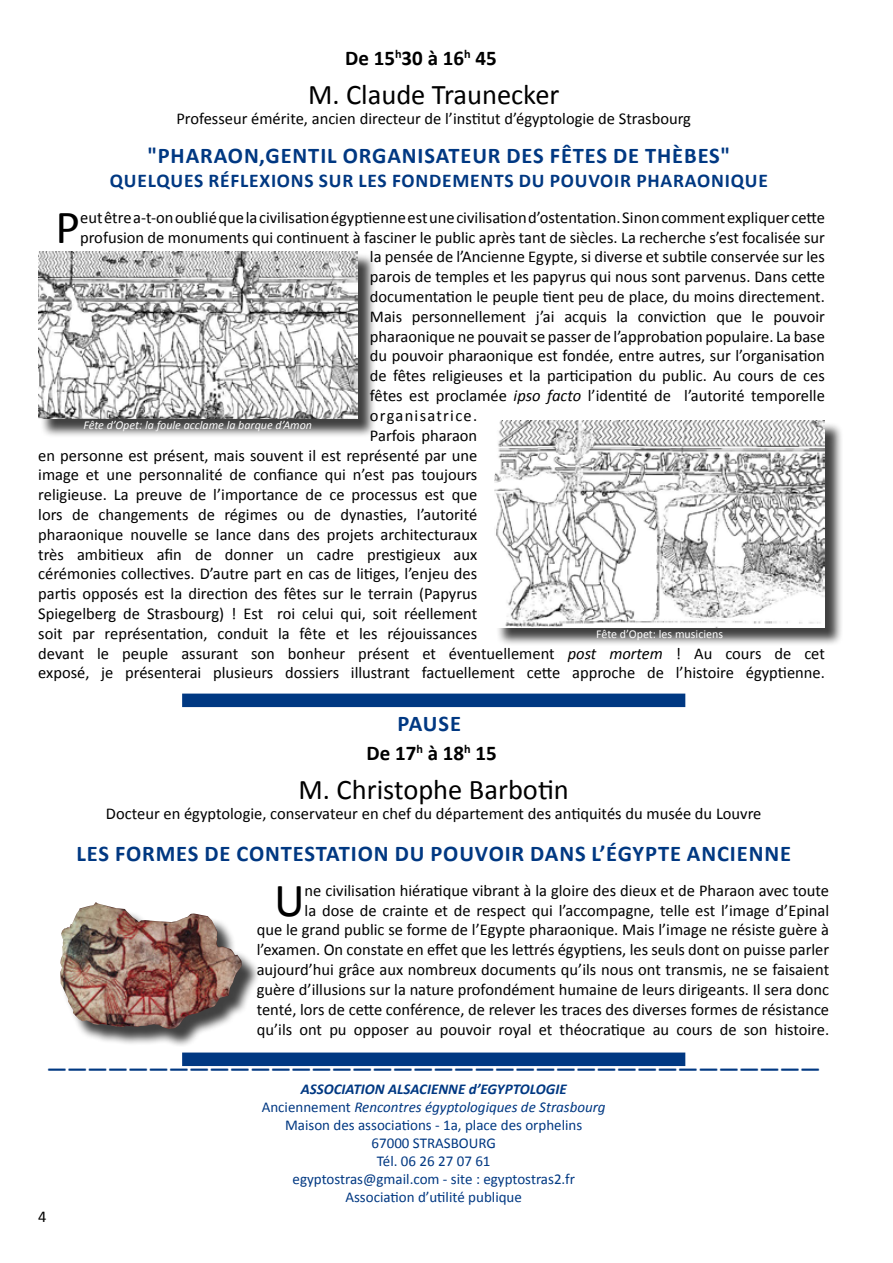
<style>
.page{position:relative;width:893px;height:1263px;background:#fff}
.page>*{position:absolute;margin:0;border:0;box-sizing:border-box;transform-origin:0 0}
.t1{font:47.7px "Calibri";color:#000}
.t2{font:28.5px "Calibri";color:#000}
.t3{font:700 22.5px "Calibri";letter-spacing:.04em;color:#003882}
.t4{font:700 21px "Calibri";color:#000}
.t5{font:700 19.5px "Calibri";letter-spacing:.04em;color:#003882}
.t6{font:16.5px/19.8px "Calibri";color:#000;text-align:right}
.t7{font:16.5px "Calibri";letter-spacing:.08em;color:#000}
.t8{font:15px/18px "Calibri";color:#003882;text-align:center}
.t9{font:italic 12px "Calibri";color:#fff}
.t10{font:12px "Calibri";color:#fff}
.s1{font-style:italic}
.s2{font-weight:700;font-style:italic}
</style>
<div class="page">
<div style="left:40px;top:253px;width:336px;height:185px;background:#000;opacity:.75"></div>
<img style="left:38px;top:251px;width:319px;height:168px">
<div style="left:182px;top:693px;width:503px;height:14px;background:#003882"></div>
<div style="left:62px;top:905px;width:198px;height:142px;background:#000;opacity:.75"></div>
<img style="left:60px;top:905px;width:182px;height:124px">
<div style="left:496px;top:422px;width:348px;height:224px;background:#000;opacity:.75"></div>
<img style="left:494px;top:420px;width:331px;height:208px">
<div style="left:182px;top:1052px;width:503px;height:14px;background:#003882"></div>
<p class="t4" style="left:345px;top:44px;width:153px">De 15<sup>h</sup>30 à 16<sup>h</sup> 45</p>
<h2 class="t2" style="left:308px;top:77px;width:253px">M. Claude Traunecker</h2>
<p class="t6" style="left:176px;top:108px;width:516px">Professeur émérite, ancien directeur de l’institut d’égyptologie de Strasbourg</p>
<h3 class="t3" style="left:147px;top:142px;width:584px">"PHARAON,GENTIL ORGANISATEUR DES FÊTES DE THÈBES"</h3>
<p class="t5" style="left:110px;top:168px;width:660px">QUELQUES RÉFLEXIONS SUR LES FONDEMENTS DU POUVOIR PHARAONIQUE</p>
<h1 class="t1" style="left:56px;top:197px;width:26px">P</h1>
<p class="t6" style="left:80px;top:208px;width:746px">eut être a-t-on oublié que la civilisation égyptienne est une civilisation d’ostentation. Sinon comment expliquer cette</p>
<p class="t6" style="left:80px;top:227px;width:746px">profusion de monuments qui continuent à fasciner le public après tant de siècles. La recherche s’est focalisée sur</p>
<p class="t6" style="left:370px;top:247px;width:456px">la pensée de l’Ancienne Egypte, si diverse et subtile conservée sur les</p>
<p class="t6" style="left:370px;top:267px;width:456px">parois de temples et les papyrus qui nous sont parvenus. Dans cette</p>
<p class="t6" style="left:370px;top:287px;width:456px">documentation le peuple tient peu de place, du moins directement.</p>
<p class="t6" style="left:370px;top:307px;width:456px">Mais personnellement j’ai acquis la conviction que le pouvoir</p>
<p class="t6" style="left:370px;top:326px;width:456px">pharaonique ne pouvait se passer de l’approbation populaire. La base</p>
<p class="t6" style="left:370px;top:346px;width:456px">du pouvoir pharaonique est fondée, entre autres, sur l’organisation</p>
<p class="t6" style="left:370px;top:366px;width:456px">de fêtes religieuses et la participation du public. Au cours de ces</p>
<p class="t6" style="left:370px;top:386px;width:456px">fêtes est proclamée <span class="s1">ipso facto</span> l’identité de l’autorité temporelle</p>
<p class="t7" style="left:370px;top:405px;width:109px">organisatrice.</p>
<p class="t6" style="left:370px;top:425px;width:109px">Parfois pharaon</p>
<p class="t6" style="left:38px;top:445px;width:441px">en personne est présent, mais souvent il est représenté par une</p>
<p class="t6" style="left:38px;top:465px;width:441px">image et une personnalité de confiance qui n’est pas toujours</p>
<p class="t6" style="left:38px;top:485px;width:441px">religieuse. La preuve de l’importance de ce processus est que</p>
<p class="t6" style="left:38px;top:505px;width:441px">lors de changements de régimes ou de dynasties, l’autorité</p>
<p class="t6" style="left:38px;top:524px;width:441px">pharaonique nouvelle se lance dans des projets architecturaux</p>
<p class="t6" style="left:38px;top:544px;width:441px">très ambitieux afin de donner un cadre prestigieux aux</p>
<p class="t6" style="left:38px;top:564px;width:441px">cérémonies collectives. D’autre part en cas de litiges, l’enjeu des</p>
<p class="t6" style="left:38px;top:584px;width:441px">partis opposés est la direction des fêtes sur le terrain (Papyrus</p>
<p class="t6" style="left:38px;top:604px;width:441px">Spiegelberg de Strasbourg) ! Est roi celui qui, soit réellement</p>
<p class="t6" style="left:38px;top:623px;width:440px">soit par représentation, conduit la fête et les réjouissances</p>
<p class="t6" style="left:38px;top:643px;width:788px">devant le peuple assurant son bonheur présent et éventuellement <span class="s1">post mortem</span> ! Au cours de cet</p>
<p class="t6" style="left:38px;top:663px;width:788px">exposé, je présenterai plusieurs dossiers illustrant factuellement cette approche de l’histoire égyptienne.</p>
<p class="t9" style="left:83px;top:417px;width:230px">Fête d’Opet: la foule acclame la barque d’Amon</p>
<p class="t10" style="left:596px;top:627px;width:129px">Fête d’Opet: les musiciens</p>
<h3 class="t3" style="left:397px;top:709px;width:65px">PAUSE</h3>
<p class="t4" style="left:366px;top:740px;width:132px">De 17<sup>h</sup> à 18<sup>h</sup> 15</p>
<h2 class="t2" style="left:299px;top:772px;width:272px">M. Christophe Barbotin</h2>
<p class="t6" style="left:106px;top:803px;width:657px">Docteur en égyptologie, conservateur en chef du département des antiquités du musée du Louvre</p>
<h3 class="t3" style="left:76px;top:839px;width:716px">LES FORMES DE CONTESTATION DU POUVOIR DANS L’ÉGYPTE ANCIENNE</h3>
<h1 class="t1" style="left:274px;top:870px;width:32px">U</h1>
<p class="t6" style="left:257px;top:880px;width:574px">ne civilisation hiératique vibrant à la gloire des dieux et de Pharaon avec toute<br>la dose de crainte et de respect qui l’accompagne, telle est l’image d’Epinal<br>que le grand public se forme de l’Egypte pharaonique. Mais l’image ne résiste guère à l’examen. On constate en effet que les lettrés égyptiens, les seuls dont on puisse parler aujourd’hui grâce aux nombreux documents qu’ils nous ont transmis, ne se faisaient guère d’illusions sur la nature profondément humaine de leurs dirigeants. Il sera donc tenté, lors de cette conférence, de relever les traces des diverses formes de résistance qu’ils ont pu opposer au pouvoir royal et théocratique au cours de son histoire.</p>
<h3 class="t3" style="left:47px;top:1054px;width:775px">——————————————————————————————————————</h3>
<p class="t8" style="left:262px;top:1080px;width:345px"><span class="s2">ASSOCIATION ALSACIENNE d’EGYPTOLOGIE </span>Anciennement <span class="s1">Rencontres égyptologiques de Strasbourg </span>Maison des associations - 1a, place des orphelins<br>67000 STRASBOURG<br>Tél. 06 26 27 07 61<br>egyptostras@gmail.com - site : egyptostras2.fr Association d’utilité publique</p>
<p class="t6" style="left:38px;top:1207px;width:10px">4</p>
</div>
